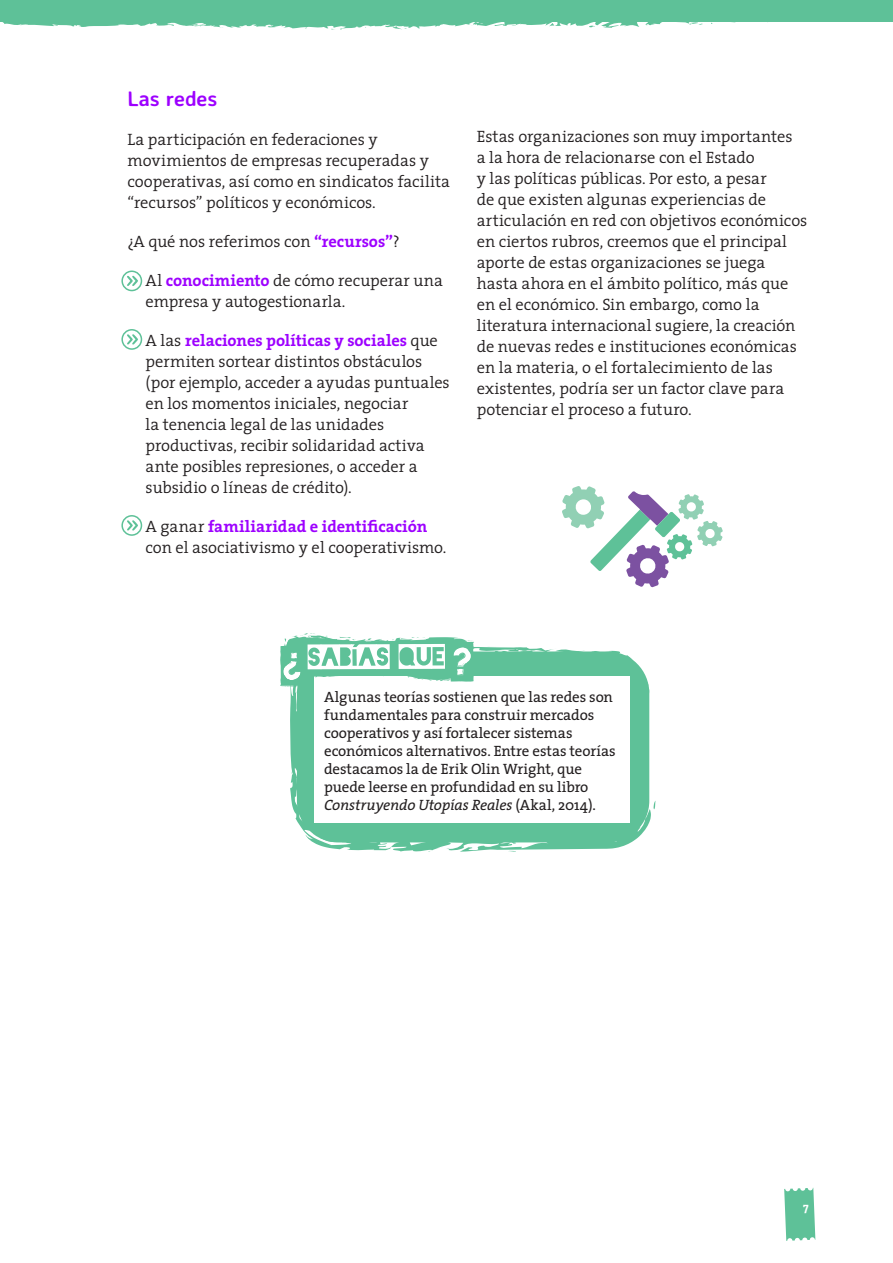
<style>
.page{position:relative;width:893px;height:1263px;background:#fff}
.page>*{position:absolute;margin:0;border:0;box-sizing:border-box;transform-origin:0 0}
.Subtitle{font:700 21px "Averia Sans Libre";letter-spacing:-.005em;color:#9d00ff}
.Texto{font:300 16.5px/21px "The Serif";letter-spacing:-.005em;color:#231f20}
.cuadro{font:15px/18px "The Serif";letter-spacing:-.01em;color:#231f20}
.t1{font:700 12px "The Serif";color:#fff}
.s1{font-weight:700;color:#9d00ff}
.s2{font-style:italic}
</style>
<div class="page">
<svg style="left:784px;top:1188px;width:31px;height:53px;background:#72c8a5"></svg>
<div style="left:0;top:0;width:893px;height:21px;background:#5ec198"></div>
<svg style="left:0;top:21px;width:825px;height:9px"></svg>
<div style="left:297px;top:651px;width:352px;height:191px;background:#5ec198;border-radius:42px"></div>
<svg style="left:290px;top:647px;width:191px;height:204px"></svg>
<svg style="left:350px;top:836px;width:10px;height:3px"></svg>
<svg style="left:591px;top:650px;width:52px;height:21px"></svg>
<svg style="left:481px;top:647px;width:104px;height:5px"></svg>
<svg style="left:297px;top:783px;width:9px;height:21px"></svg>
<svg style="left:306px;top:817px;width:25px;height:20px"></svg>
<svg style="left:386px;top:793px;width:269px;height:59px"></svg>
<div style="left:314px;top:676px;width:316px;height:146px;background:#fff"></div>
<svg style="left:280px;top:633px;width:194px;height:66px"></svg>
<svg style="left:121px;top:270px;width:22px;height:22px"></svg>
<div style="left:121px;top:270px;width:21px;height:21px;border:2px solid #5ec198;border-radius:50%"></div>
<svg style="left:127px;top:276px;width:11px;height:10px"></svg>
<svg style="left:121px;top:328px;width:22px;height:23px"></svg>
<div style="left:121px;top:329px;width:21px;height:21px;border:2px solid #5ec198;border-radius:50%"></div>
<svg style="left:127px;top:334px;width:11px;height:10px"></svg>
<svg style="left:121px;top:514px;width:22px;height:23px"></svg>
<div style="left:121px;top:515px;width:21px;height:21px;border:2px solid #5ec198;border-radius:50%"></div>
<svg style="left:127px;top:520px;width:11px;height:10px"></svg>
<svg style="left:562px;top:486px;width:161px;height:101px"></svg>
<p class="Subtitle" style="left:128px;top:85px;width:91px">Las redes</p>
<p class="Texto" style="left:128px;top:128px;width:324px">La participación en federaciones y movimientos de empresas recuperadas y cooperativas, así como en sindicatos facilita “recursos” políticos y económicos.</p>
<p class="Texto" style="left:128px;top:230px;width:274px">¿A qué nos referimos con <span class="s1">“recursos”</span>?</p>
<p class="Texto" style="left:146px;top:269px;width:299px">Al <span class="s1">conocimiento</span> de cómo recuperar una empresa y autogestionarla.</p>
<p class="Texto" style="left:146px;top:329px;width:306px">A las <span class="s1">relaciones políticas y sociales</span> que permiten sortear distintos obstáculos (por ejemplo, acceder a ayudas puntuales en los momentos iniciales, negociar<br>la tenencia legal de las unidades productivas, recibir solidaridad activa ante posibles represiones, o acceder a subsidio o líneas de crédito).</p>
<p class="Texto" style="left:146px;top:515px;width:302px">A ganar <span class="s1">familiaridad e identificación </span>con el asociativismo y el cooperativismo.</p>
<p class="Texto" style="left:477px;top:125px;width:332px">Estas organizaciones son muy importantes<br>a la hora de relacionarse con el Estado<br>y las políticas públicas. Por esto, a pesar<br>de que existen algunas experiencias de articulación en red con objetivos económicos en ciertos rubros, creemos que el principal aporte de estas organizaciones se juega hasta ahora en el ámbito político, más que en el económico. Sin embargo, como la literatura internacional sugiere, la creación de nuevas redes e instituciones económicas en la materia, o el fortalecimiento de las existentes, podría ser un factor clave para potenciar el proceso a futuro.</p>
<p class="cuadro" style="left:324px;top:687px;width:293px">Algunas teorías sostienen que las redes son fundamentales para construir mercados cooperativos y así fortalecer sistemas económicos alternativos. Entre estas teorías destacamos la de Erik Olin Wright, que puede leerse en profundidad en su libro <span class="s2">Construyendo Utopías Reales</span> (Akal, 2014).</p>
<p class="t1" style="left:803px;top:1196px;width:7px">7</p>
</div>
